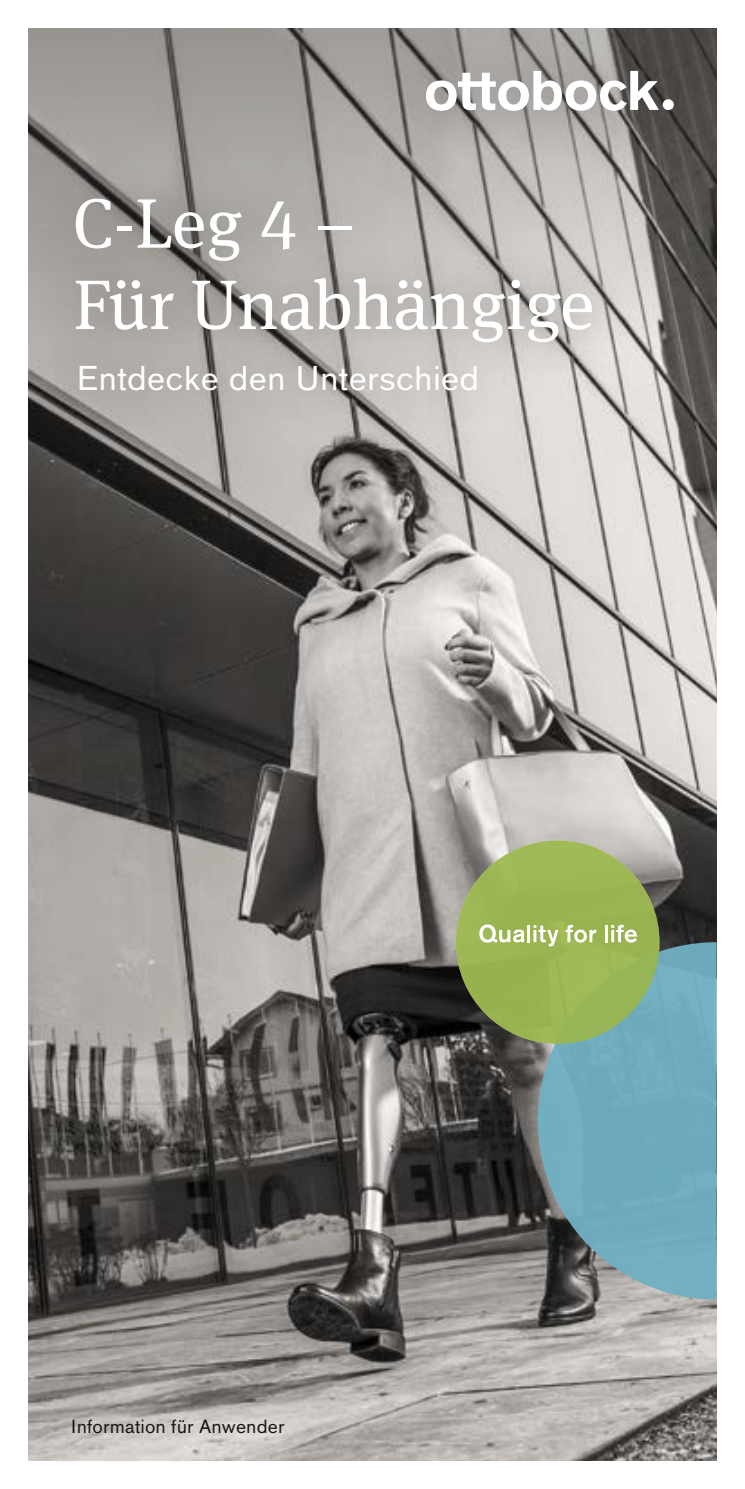
<style>
.page{position:relative;width:745px;height:1489px;background:#fff}
.page>*{position:absolute;margin:0;border:0;box-sizing:border-box;transform-origin:0 0}
.t1{font:70px/81.2px "OBO Serif";letter-spacing:-.005em;color:#fff}
.t2{font:33.75px "OBO Sans";letter-spacing:.005em;color:#fff}
.t3{font:18.75px "OBO Sans";letter-spacing:.005em;color:#181716}
</style>
<div class="page">
<img style="left:28px;top:423px;width:688px;height:1037px">
<svg style="left:28px;top:28px;width:688px;height:395px;background:#8d8a87"></svg>
<div style="left:31px;top:153px;width:604px;height:283px;background:#181716;opacity:.44"></div>
<div style="left:374px;top:20px;width:349px;height:145px;background:#181716;opacity:.39"></div>
<div style="left:662px;top:99px;width:11px;height:11px;background:#fff;border-radius:50%"></div>
<svg style="left:425px;top:71px;width:233px;height:40px"></svg>
<svg style="left:537px;top:942px;width:179px;height:357px;background:#6ea1b0"></svg>
<div style="left:455px;top:840px;width:204px;height:203px;background:#9bb555;border-radius:50%"></div>
<svg style="left:479px;top:924px;width:45px;height:18px"></svg>
<hr style="left:526px;top:924px;width:3px;height:18px;background:#fff">
<svg style="left:533px;top:925px;width:25px;height:21px"></svg>
<svg style="left:565px;top:924px;width:31px;height:18px"></svg>
<hr style="left:604px;top:924px;width:3px;height:18px;background:#fff">
<svg style="left:611px;top:924px;width:25px;height:18px"></svg>
<div style="left:50px;top:1397px;width:254px;height:58px;background:#fff;opacity:.75"></div>
<h1 class="t1" style="left:73px;top:183px;width:522px">C-Leg 4 –<br>Für Unabhängige</h1>
<p class="t2" style="left:77px;top:359px;width:404px">Entdecke den Unterschied</p>
<p class="t3" style="left:71px;top:1415px;width:215px">Information für Anwender</p>
</div>
